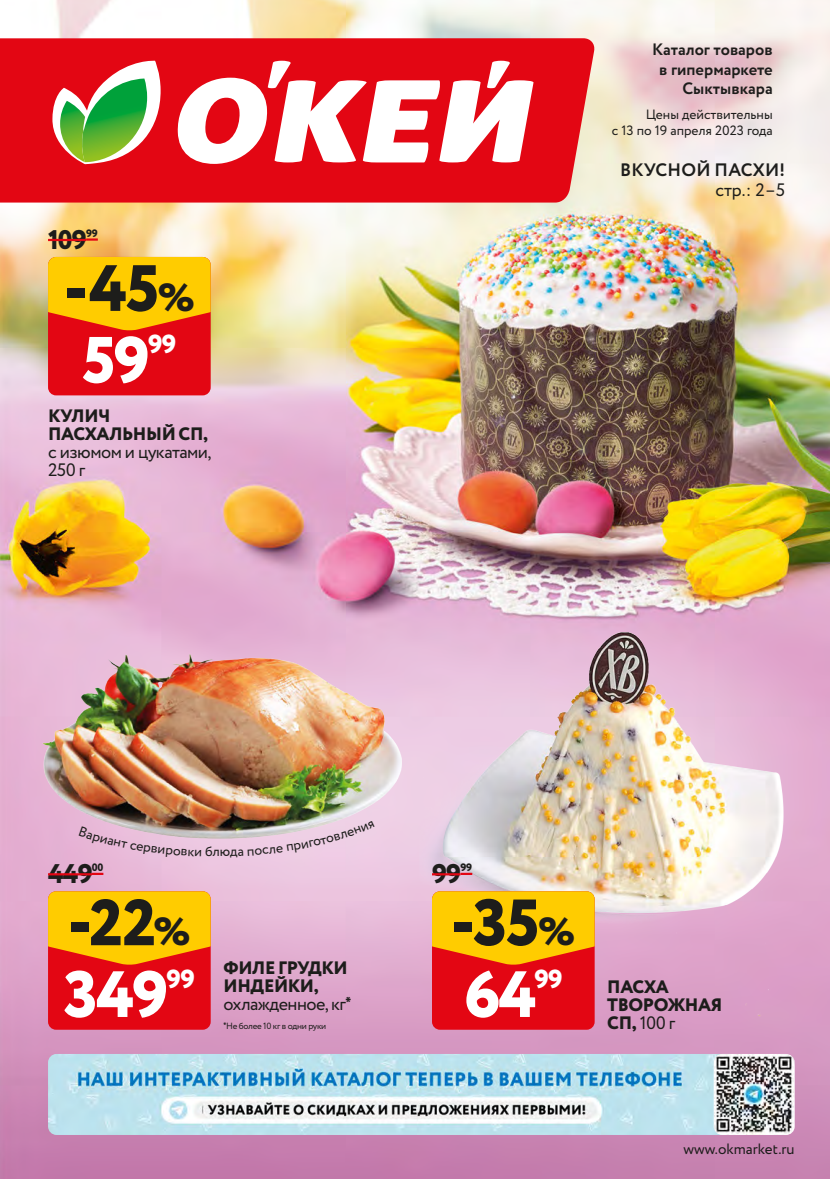
<style>
.page{position:relative;width:830px;height:1179px;background:#fff}
.page>*{position:absolute;margin:0;border:0;box-sizing:border-box;transform-origin:0 0}
.t1{font:800 65.25px "Circe";color:#1d1d1b}
.t2{font:800 65.25px "Circe";letter-spacing:-.03em;color:#fff}
.t3{font:800 27px "Circe";letter-spacing:-.03em;color:#1d1d1b}
.t4{font:800 26.1px "Circe";color:#fff}
.t5{font:18px/18px "Circe";letter-spacing:-.03em;color:#1d1d1b}
.t6{font:800 18px/18px "Circe";letter-spacing:-.02em;color:#1d1d1b}
.t7{font:700 18px "Circe";letter-spacing:.01em;color:#1d1d1b}
.t8{font:700 16.5px/19.8px "Circe";color:#1d1d1b;text-align:right}
.t9{font:15px "Circe";color:#1d1d1b}
.t10{font:13.8px "Circe";color:#1d1d1b}
.t11{font:13.5px/16.2px "Circe";color:#1d1d1b;text-align:right}
.t12{font:800 10.8px "Circe";color:#1d1d1b}
.t13{font:9px "Circe";letter-spacing:-.03em;color:#1d1d1b}
.s1{font-size:39.15px}
.s2{font-family:"PT Sans";font-weight:700;font-stretch:condensed}
.s3{font-weight:800}
</style>
<div class="page">
<img style="left:0;top:0;width:830px;height:1179px">
<div style="left:48px;top:257px;width:163px;height:138px;background:#e30613;border-radius:8px"></div>
<svg style="left:48px;top:257px;width:163px;height:73px;background:#fbb502"></svg>
<hr style="left:48px;top:239px;width:38px;height:2px;background:#e30613">
<svg style="left:86px;top:238px;width:12px;height:3px"></svg>
<img style="left:419px;top:627px;width:376px;height:415px">
<div style="left:432px;top:891px;width:163px;height:138px;background:#e30613;border-radius:8px"></div>
<svg style="left:432px;top:891px;width:163px;height:74px;background:#fbb303"></svg>
<hr style="left:432px;top:873px;width:28px;height:2px;background:#e30613">
<svg style="left:461px;top:872px;width:11px;height:3px"></svg>
<div style="left:48px;top:891px;width:163px;height:138px;background:#e30613;border-radius:8px"></div>
<svg style="left:48px;top:891px;width:163px;height:74px;background:#fbb303"></svg>
<hr style="left:48px;top:873px;width:44px;height:2px;background:#e30613">
<svg style="left:92px;top:872px;width:11px;height:3px"></svg>
<img style="left:13px;top:634px;width:413px;height:222px">
<div style="left:0;top:38px;width:594px;height:164px;background:#e30613"></div>
<svg style="left:177px;top:61px;width:357px;height:103px"></svg>
<svg style="left:52px;top:59px;width:109px;height:105px"></svg>
<img style="left:48px;top:1054px;width:666px;height:81px">
<img style="left:714px;top:1054px;width:81px;height:81px">
<svg style="left:79px;top:826px;width:133px;height:31px;background:#deb9cf"></svg>
<svg style="left:221px;top:820px;width:154px;height:37px;background:#d6becc"></svg>
<h2 class="t3" style="left:48px;top:221px;width:40px">109</h2>
<p class="t12" style="left:86px;top:226px;width:13px">99</p>
<h1 class="t1" style="left:64px;top:244px;width:133px">-45<span class="s1">%</span></h1>
<h1 class="t2" style="left:82px;top:316px;width:69px">59</h1>
<h3 class="t4" style="left:148px;top:327px;width:30px">99</h3>
<p class="t6" style="left:48px;top:408px;width:161px">КУЛИЧ<br>ПАСХАЛЬНЫЙ СП,</p>
<p class="t5" style="left:48px;top:443px;width:165px">с изюмом и цукатами,<br>250 г</p>
<p class="t8" style="left:652px;top:40px;width:122px">Каталог товаров в гипермаркете<br>Сыктывкара</p>
<p class="t11" style="left:612px;top:107px;width:162px">Цены действительны<br>с 13 по 19 апреля 2023 года</p>
<p class="t7" style="left:620px;top:158px;width:166px">ВКУСНОЙ ПАСХИ!</p>
<p class="t5" style="left:715px;top:181px;width:71px">стр.: 2–5</p>
<h2 class="t3" style="left:48px;top:855px;width:46px">449</h2>
<p class="t12" style="left:92px;top:860px;width:13px">00</p>
<h1 class="t1" style="left:68px;top:878px;width:124px">-22<span class="s1">%</span></h1>
<h3 class="t4" style="left:167px;top:961px;width:30px">99</h3>
<h1 class="t2" style="left:64px;top:950px;width:106px">349</h1>
<p class="t10" style="left:213px;top:842px;width:9px">л</p>
<p class="t6" style="left:224px;top:960px;width:126px">ФИЛЕ ГРУДКИ<br>ИНДЕЙКИ,</p>
<p class="t5" style="left:223px;top:995px;width:129px">охлажденное, кг<span class="s2">*</span></p>
<p class="t13" style="left:223px;top:1020px;width:104px"><span class="s2">*</span>Не более 10 кг в одни руки</p>
<h2 class="t3" style="left:432px;top:855px;width:31px">99</h2>
<p class="t12" style="left:461px;top:860px;width:13px">99</p>
<h1 class="t1" style="left:451px;top:878px;width:125px">-35<span class="s1">%</span></h1>
<h3 class="t4" style="left:534px;top:961px;width:30px">99</h3>
<h1 class="t2" style="left:464px;top:950px;width:74px">64</h1>
<p class="t6" style="left:607px;top:979px;width:117px">ПАСХА<br>ТВОРОЖНАЯ</p>
<p class="t5" style="left:607px;top:1014px;width:70px"><span class="s3">СП,</span> 100 г</p>
<p class="t9" style="left:684px;top:1139px;width:113px">www.okmarket.ru</p>
</div>
